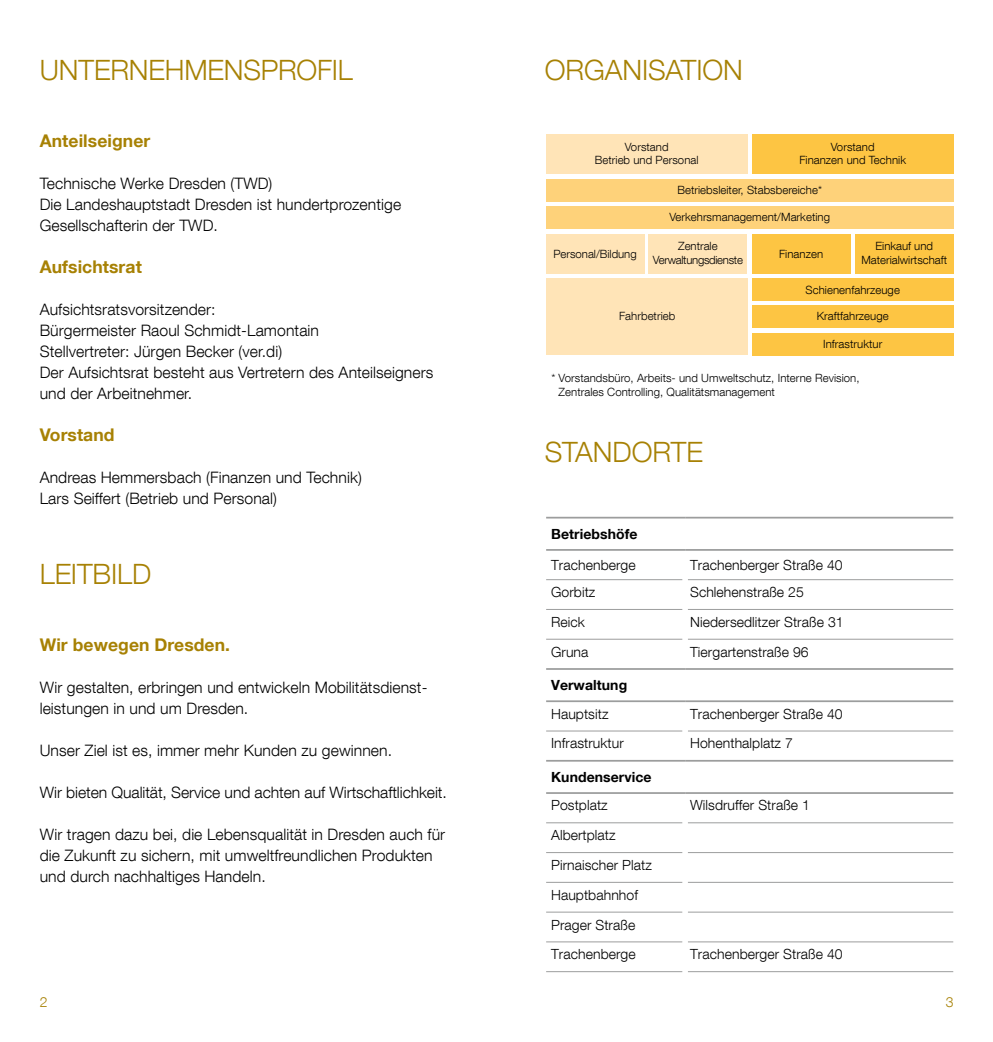
<style>
.page{position:relative;width:993px;height:1042px;background:#fff}
.page>*{position:absolute;margin:0;border:0;box-sizing:border-box;transform-origin:0 0}
.t1{font:300 28px "Helvetica Neue LT Com";letter-spacing:-.005em;color:#a78104}
.t2{font:700 17.5px "Helvetica Neue LT Com";letter-spacing:.005em;color:#a78104}
.t3{font:300 15.75px/21px "Helvetica Neue LT Com";letter-spacing:.005em;color:#000}
.t4{font:300 14px/29.8px "Helvetica Neue LT Com";letter-spacing:.005em;color:#000}
.t5{font:700 14px "Helvetica Neue LT Com";letter-spacing:.005em;color:#000}
.t6{font:300 14px "Helvetica Neue LT Com";color:#a78104}
.t7{font:300 11.38px/13.7px "Helvetica Neue LT Com";letter-spacing:.005em;color:#000;text-align:center}
.t8{font:300 11.38px/13.7px "Helvetica Neue LT Com";letter-spacing:-.025em;color:#000;text-align:center}
</style>
<div class="page">
<div style="left:546px;top:234px;width:98px;height:39px;background:#ffe4b7"></div>
<div style="left:751px;top:234px;width:98px;height:39px;background:#fdc543"></div>
<div style="left:546px;top:278px;width:201px;height:77px;background:#ffe4b7"></div>
<div style="left:751px;top:278px;width:201px;height:23px;background:#fdc543"></div>
<div style="left:751px;top:306px;width:201px;height:22px;background:#fdc543"></div>
<div style="left:751px;top:333px;width:201px;height:22px;background:#fdc543"></div>
<div style="left:855px;top:234px;width:97px;height:39px;background:#fdc543"></div>
<div style="left:648px;top:234px;width:98px;height:39px;background:#ffe4b7"></div>
<div style="left:546px;top:134px;width:201px;height:40px;background:#ffe4b7"></div>
<div style="left:751px;top:134px;width:201px;height:40px;background:#fdc543"></div>
<div style="left:546px;top:179px;width:406px;height:22px;background:#fed27a"></div>
<div style="left:546px;top:206px;width:406px;height:23px;background:#fed27a"></div>
<hr style="left:546px;top:517px;width:139px;height:1px;background:#9c9d9d">
<hr style="left:685px;top:517px;width:267px;height:1px;background:#9c9d9d">
<hr style="left:546px;top:579px;width:136px;height:1px;background:#9c9d9d">
<hr style="left:687px;top:579px;width:265px;height:1px;background:#9c9d9d">
<hr style="left:546px;top:609px;width:136px;height:1px;background:#9c9d9d">
<hr style="left:687px;top:609px;width:265px;height:1px;background:#9c9d9d">
<hr style="left:546px;top:639px;width:136px;height:1px;background:#9c9d9d">
<hr style="left:687px;top:639px;width:265px;height:1px;background:#9c9d9d">
<hr style="left:546px;top:730px;width:136px;height:1px;background:#9c9d9d">
<hr style="left:687px;top:730px;width:265px;height:1px;background:#9c9d9d">
<hr style="left:546px;top:822px;width:136px;height:1px;background:#9c9d9d">
<hr style="left:687px;top:822px;width:265px;height:1px;background:#9c9d9d">
<hr style="left:546px;top:852px;width:136px;height:1px;background:#9c9d9d">
<hr style="left:687px;top:852px;width:265px;height:1px;background:#9c9d9d">
<hr style="left:546px;top:882px;width:136px;height:1px;background:#9c9d9d">
<hr style="left:687px;top:882px;width:265px;height:1px;background:#9c9d9d">
<hr style="left:546px;top:911px;width:136px;height:1px;background:#9c9d9d">
<hr style="left:687px;top:911px;width:265px;height:1px;background:#9c9d9d">
<hr style="left:546px;top:941px;width:136px;height:1px;background:#9c9d9d">
<hr style="left:687px;top:941px;width:265px;height:1px;background:#9c9d9d">
<hr style="left:546px;top:971px;width:136px;height:1px;background:#9c9d9d">
<hr style="left:687px;top:971px;width:265px;height:1px;background:#9c9d9d">
<hr style="left:546px;top:549px;width:139px;height:2px;background:#9c9d9d">
<hr style="left:685px;top:549px;width:267px;height:2px;background:#9c9d9d">
<hr style="left:546px;top:668px;width:139px;height:2px;background:#9c9d9d">
<hr style="left:685px;top:668px;width:267px;height:2px;background:#9c9d9d">
<hr style="left:546px;top:700px;width:139px;height:2px;background:#9c9d9d">
<hr style="left:685px;top:700px;width:267px;height:2px;background:#9c9d9d">
<hr style="left:546px;top:760px;width:139px;height:1px;background:#9c9d9d">
<hr style="left:685px;top:760px;width:267px;height:1px;background:#9c9d9d">
<hr style="left:546px;top:792px;width:139px;height:2px;background:#9c9d9d">
<hr style="left:685px;top:792px;width:267px;height:2px;background:#9c9d9d">
<h1 class="t1" style="left:40px;top:53px;width:315px">UNTERNEHMENSPROFIL</h1>
<h1 class="t1" style="left:544px;top:53px;width:199px">ORGANISATION</h1>
<p class="t2" style="left:40px;top:130px;width:112px">Anteilseigner</p>
<p class="t3" style="left:40px;top:173px;width:363px">Technische Werke Dresden (TWD)<br>Die Landeshauptstadt Dresden ist hundertprozentige<br>Gesellschafterin der TWD.</p>
<p class="t2" style="left:40px;top:256px;width:104px">Aufsichtsrat</p>
<p class="t3" style="left:40px;top:299px;width:395px">Aufsichtsratsvorsitzender:<br>Bürgermeister Raoul Schmidt-Lamontain<br>Stellvertreter: Jürgen Becker (ver.di)<br>Der Aufsichtsrat besteht aus Vertretern des Anteilseigners und der Arbeitnehmer.</p>
<p class="t2" style="left:40px;top:424px;width:76px">Vorstand</p>
<p class="t3" style="left:40px;top:467px;width:323px">Andreas Hemmersbach (Finanzen und Technik)<br>Lars Seiffert (Betrieb und Personal)</p>
<h1 class="t1" style="left:40px;top:557px;width:113px">LEITBILD</h1>
<p class="t2" style="left:40px;top:634px;width:192px">Wir bewegen Dresden.</p>
<p class="t3" style="left:40px;top:677px;width:389px">Wir gestalten, erbringen und entwickeln Mobilitätsdienst&shy;leistungen in und um Dresden.</p>
<p class="t3" style="left:40px;top:740px;width:354px">Unser Ziel ist es, immer mehr Kunden zu gewinnen.</p>
<p class="t3" style="left:40px;top:782px;width:408px">Wir bieten Qualität, Service und achten auf Wirtschaftlichkeit.</p>
<p class="t3" style="left:40px;top:824px;width:407px">Wir tragen dazu bei, die Lebensqualität in Dresden auch für die Zukunft zu sichern, mit umweltfreundlichen Produkten und durch nachhaltiges Handeln.</p>
<p class="t7" style="left:594px;top:140px;width:105px">Vorstand<br>Betrieb und Personal</p>
<p class="t7" style="left:799px;top:140px;width:108px">Vorstand<br>Finanzen und Technik</p>
<p class="t7" style="left:677px;top:183px;width:146px">Betriebsleiter, Stabsbereiche*</p>
<p class="t7" style="left:669px;top:210px;width:162px">Verkehrsmanagement/Marketing</p>
<p class="t7" style="left:553px;top:246px;width:85px">Personal/Bildung</p>
<p class="t7" style="left:778px;top:246px;width:46px">Finanzen</p>
<p class="t7" style="left:861px;top:239px;width:87px">Einkauf und<br>Materialwirtschaft</p>
<p class="t8" style="left:652px;top:239px;width:91px">Zentrale<br>Verwaltungsdienste</p>
<p class="t7" style="left:619px;top:309px;width:58px">Fahrbetrieb</p>
<p class="t7" style="left:805px;top:283px;width:96px">Schienenfahrzeuge</p>
<p class="t7" style="left:816px;top:309px;width:73px">Kraftfahrzeuge</p>
<p class="t7" style="left:822px;top:337px;width:61px">Infrastruktur</p>
<p class="t7" style="left:558px;top:371px;width:302px;text-align:left;text-indent:-7px">* Vorstandsbüro, Arbeits- und Umweltschutz, Interne Revision,<br>Zentrales Controlling, Qualitätsmanagement</p>
<h1 class="t1" style="left:544px;top:434px;width:159px">STANDORTE</h1>
<p class="t5" style="left:551px;top:525px;width:88px">Betriebshöfe</p>
<p class="t4" style="left:551px;top:550px;width:86px">Trachenberge</p>
<p class="t4" style="left:690px;top:550px;width:154px">Trachenberger Straße 40</p>
<p class="t4" style="left:551px;top:577px;width:46px">Gorbitz</p>
<p class="t4" style="left:690px;top:577px;width:115px">Schlehenstraße 25</p>
<p class="t4" style="left:551px;top:607px;width:35px">Reick</p>
<p class="t4" style="left:690px;top:607px;width:155px">Niedersedlitzer Straße 31</p>
<p class="t4" style="left:551px;top:636px;width:39px">Gruna</p>
<p class="t4" style="left:690px;top:636px;width:120px">Tiergartenstraße 96</p>
<p class="t5" style="left:551px;top:676px;width:78px">Verwaltung</p>
<p class="t4" style="left:551px;top:698px;width:59px">Hauptsitz</p>
<p class="t4" style="left:690px;top:698px;width:154px">Trachenberger Straße 40</p>
<p class="t4" style="left:551px;top:728px;width:74px">Infrastruktur</p>
<p class="t4" style="left:690px;top:728px;width:104px">Hohenthalplatz 7</p>
<p class="t5" style="left:551px;top:768px;width:102px">Kundenservice</p>
<p class="t4" style="left:551px;top:790px;width:58px">Postplatz</p>
<p class="t4" style="left:690px;top:790px;width:121px">Wilsdruffer Straße 1</p>
<p class="t4" style="left:551px;top:820px;width:102px">Albertplatz<br>Pirnaischer Platz<br>Hauptbahnhof<br>Prager Straße<br>Trachenberge</p>
<p class="t4" style="left:690px;top:939px;width:154px">Trachenberger Straße 40</p>
<p class="t6" style="left:40px;top:994px;width:9px">2</p>
<p class="t6" style="left:945px;top:994px;width:9px">3</p>
</div>
